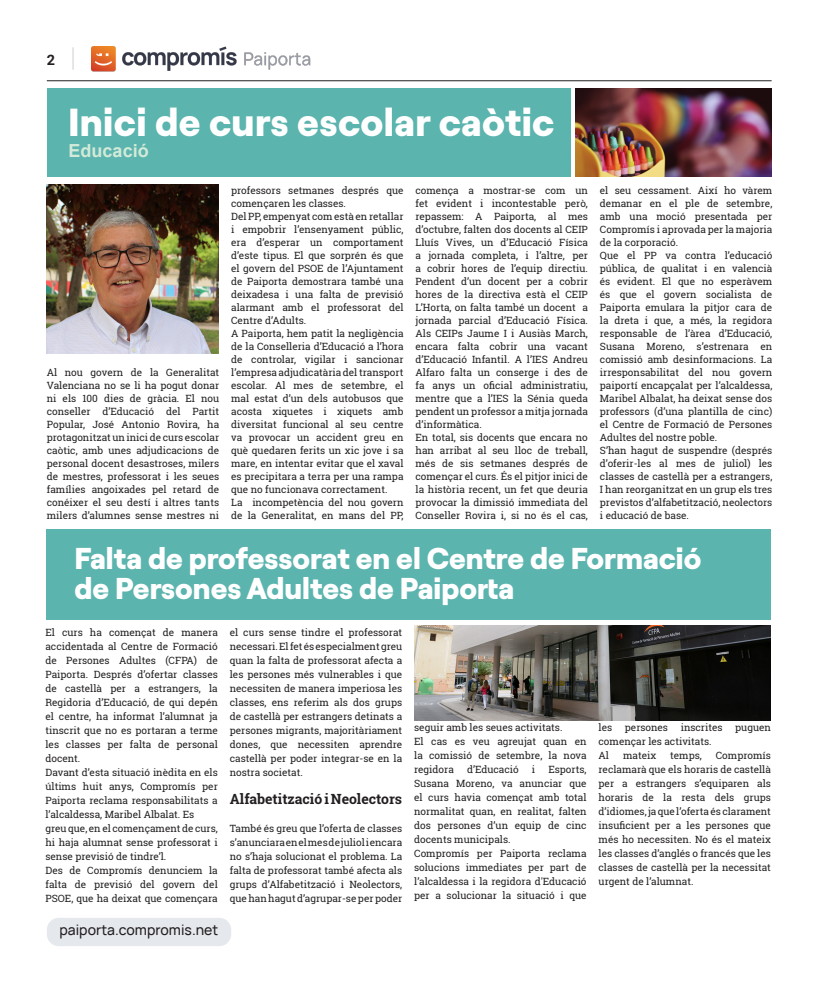
<style>
.page{position:relative;width:820px;height:993px;background:#fff}
.page>*{position:absolute;margin:0;border:0;box-sizing:border-box;transform-origin:0 0}
.t1{font:800 39px "Roobert TRIAL";letter-spacing:.01em;color:#fff}
.t2{font:800 30px "Roobert";color:#fff}
.t3{font:700 18px "Arial";color:#d3ead9}
.t4{font:700 14.4px "Roboto";color:#231f20}
.t5{font:700 14px "Roboto Slab";color:#231f20}
.t6{font:500 14px "Manrope";color:#231f20}
.t7{font:10px/13px "Roboto Slab";color:#231f20;text-align:justify}
</style>
<div class="page">
<hr style="left:47px;top:80px;width:724px;height:1px;background:#231f20">
<svg style="left:72px;top:47px;width:1px;height:23px"></svg>
<div style="left:47px;top:917px;width:184px;height:28px;background:#e5e8ed;border-radius:12px"></div>
<img style="left:91px;top:47px;width:220px;height:25px">
<div style="left:47px;top:88px;width:523px;height:88px;background:#5bb4ae"></div>
<img style="left:575px;top:88px;width:196px;height:88px">
<div style="left:46px;top:529px;width:724px;height:90px;background:#5bb4ae"></div>
<img style="left:414px;top:625px;width:356px;height:95px">
<img style="left:46px;top:184px;width:173px;height:169px">
<h3 class="t4" style="left:47px;top:50px;width:10px">2</h3>
<p class="t1" style="left:68px;top:94px;width:487px">Inici de curs escolar caòtic</p>
<p class="t3" style="left:69px;top:138px;width:82px">Educació</p>
<p class="t7" style="left:47px;top:366px;width:174px">Al nou govern de la Generalitat Valenciana no se li ha pogut donar ni els 100 dies de gràcia. El nou conseller d’Educació del Partit Popular, José Antonio Rovira, ha protagonitzat un inici de curs escolar caòtic, amb unes adjudicacions de personal docent desastroses, milers de mestres, professorat i les seues famílies angoixades pel retard de conéixer el seu destí i altres tants milers d’alumnes sense mestres ni</p>
<p class="t7" style="left:231px;top:184px;width:174px">professors setmanes després que començaren les classes.</p>
<p class="t7" style="left:231px;top:210px;width:174px">Del PP, empenyat com està en retallar i empobrir l’ensenyament públic, era d’esperar un comportament d’este tipus. El que sorprén és que el govern del PSOE de l’Ajuntament de Paiporta demostrara també una deixadesa i una falta de previsió alarmant amb el professorat del Centre d’Adults.</p>
<p class="t7" style="left:231px;top:327px;width:174px">A Paiporta, hem patit la negligència de la Conselleria d’Educació a l’hora de controlar, vigilar i sancionar l’empresa adjudicatària del transport escolar. Al mes de setembre, el mal estat d’un dels autobusos que acosta xiquetes i xiquets amb diversitat funcional al seu centre va provocar un accident greu en què quedaren ferits un xic jove i sa mare, en intentar evitar que el xaval es precipitara a terra per una rampa que no funcionava correctament.</p>
<p class="t7" style="left:231px;top:496px;width:174px">La incompetència del nou govern de la Generalitat, en mans del PP,</p>
<p class="t7" style="left:415px;top:184px;width:174px">comença a mostrar-se com un fet evident i incontestable però, repassem: A Paiporta, al mes d’octubre, falten dos docents al CEIP Lluís Vives, un d’Educació Física a jornada completa, i l’altre, per a cobrir hores de l’equip directiu.<br>Pendent d’un docent per a cobrir hores de la directiva està el CEIP L’Horta, on falta també un docent a jornada parcial d’Educació Física.<br>Als CEIPs Jaume I i Ausiàs March, encara falta cobrir una vacant d’Educació Infantil. A l’IES Andreu Alfaro falta un conserge i des de fa anys un oficial administratiu, mentre que a l’IES la Sénia queda pendent un professor a mitja jornada d’informàtica.</p>
<p class="t7" style="left:415px;top:431px;width:174px">En total, sis docents que encara no han arribat al seu lloc de treball, més de sis setmanes després de començar el curs. És el pitjor inici de la història recent, un fet que deuria provocar la dimissió immediata del Conseller Rovira i, si no és el cas,</p>
<p class="t7" style="left:599px;top:184px;width:174px">el seu cessament. Així ho vàrem demanar en el ple de setembre, amb una moció presentada per Compromís i aprovada per la majoria de la corporació.</p>
<p class="t7" style="left:599px;top:249px;width:174px">Que el PP va contra l’educació pública, de qualitat i en valencià és evident. El que no esperàvem és que el govern socialista de Paiporta emulara la pitjor cara de la dreta i que, a més, la regidora responsable de l’àrea d’Educació, Susana Moreno, s’estrenara en comissió amb desinformacions. La irresponsabilitat del nou govern paiportí encapçalat per l’alcaldessa, Maribel Albalat, ha deixat sense dos professors (d’una plantilla de cinc) el Centre de Formació de Persones Adultes del nostre poble.</p>
<p class="t7" style="left:599px;top:444px;width:174px">S’han hagut de suspendre (després d’oferir-les al mes de juliol) les classes de castellà per a estrangers, I han reorganitzat en un grup els tres previstos d’alfabetització, neolectors i educació de base.</p>
<p class="t2" style="left:74px;top:535px;width:628px">Falta de professorat en el Centre de Formació</p>
<p class="t2" style="left:74px;top:565px;width:441px">de Persones Adultes de Paiporta</p>
<p class="t7" style="left:45px;top:625px;width:174px;line-height:14px">El curs ha començat de manera accidentada al Centre de Formació de Persones Adultes (CFPA) de Paiporta. Després d’ofertar classes de castellà per a estrangers, la Regidoria d’Educació, de qui depén el centre, ha informat l’alumnat ja tinscrit que no es portaran a terme les classes per falta de personal docent.</p>
<p class="t7" style="left:45px;top:765px;width:174px;line-height:14px">Davant d’esta situació inèdita en els últims huit anys, Compromís per Paiporta reclama responsabilitats a l’alcaldessa, Maribel Albalat. Es</p>
<p class="t7" style="left:45px;top:821px;width:174px;line-height:14px">greu que, en el començament de curs, hi haja alumnat sense professorat i sense previsió de tindre’l.</p>
<p class="t7" style="left:45px;top:863px;width:174px;line-height:14px">Des de Compromís denunciem la falta de previsió del govern del PSOE, que ha deixat que començara</p>
<h3 class="t6" style="left:59px;top:921px;width:160px">paiporta.compromis.net</h3>
<p class="t7" style="left:230px;top:625px;width:174px;line-height:14px">el curs sense tindre el professorat necessari. El fet és especialment greu quan la falta de professorat afecta a les persones més vulnerables i que necessiten de manera imperiosa les classes, ens referim als dos grups de castellà per estrangers detinats a persones migrants, majoritàriament dones, que necessiten aprendre castellà per poder integrar-se en la nostra societat.</p>
<p class="t5" style="left:230px;top:789px;width:174px">Alfabetització i Neolectors</p>
<p class="t7" style="left:230px;top:821px;width:174px;line-height:14px">També és greu que l’oferta de classes s’anunciara en el mes de juliol i encara no s’haja solucionat el problema. La falta de professorat també afecta als grups d’Alfabetització i Neolectors, que han hagut d’agrupar-se per poder</p>
<p class="t7" style="left:414px;top:720px;width:150px">seguir amb les seues activitats.</p>
<p class="t7" style="left:414px;top:733px;width:174px;line-height:14px">El cas es veu agreujat quan en la comissió de setembre, la nova regidora</p>
<p class="t7" style="left:467px;top:762px;width:53px">d’Educació</p>
<p class="t7" style="left:531px;top:762px;width:5px">i</p>
<p class="t7" style="left:414px;top:761px;width:174px;line-height:14px;text-indent:134px">Esports, Susana Moreno, va anunciar que el curs havia començat amb total normalitat quan, en realitat, falten dos persones d’un equip de cinc docents municipals.</p>
<p class="t7" style="left:414px;top:845px;width:174px;line-height:14px">Compromís per Paiporta reclama solucions immediates per part de l’alcaldessa i la regidora d'Educació per a solucionar la situació i que</p>
<p class="t7" style="left:598px;top:720px;width:15px">les</p>
<p class="t7" style="left:624px;top:720px;width:45px">persones</p>
<p class="t7" style="left:680px;top:720px;width:43px">inscrites</p>
<p class="t7" style="left:735px;top:720px;width:37px">puguen</p>
<p class="t7" style="left:598px;top:734px;width:114px">començar les activitats.</p>
<p class="t7" style="left:598px;top:748px;width:12px">Al</p>
<p class="t7" style="left:622px;top:748px;width:35px">mateix</p>
<p class="t7" style="left:670px;top:748px;width:33px">temps,</p>
<p class="t7" style="left:598px;top:748px;width:174px;line-height:14px;text-indent:117px">Compromís reclamarà que els horaris de castellà per a estrangers s’equiparen als horaris de la resta dels grups d’idiomes, ja que l’oferta és clarament insuficient per a les persones que més ho necessiten. No és el mateix les classes d’anglés o francés que les classes de castellà per la necessitat urgent de l’alumnat.</p>
</div>
